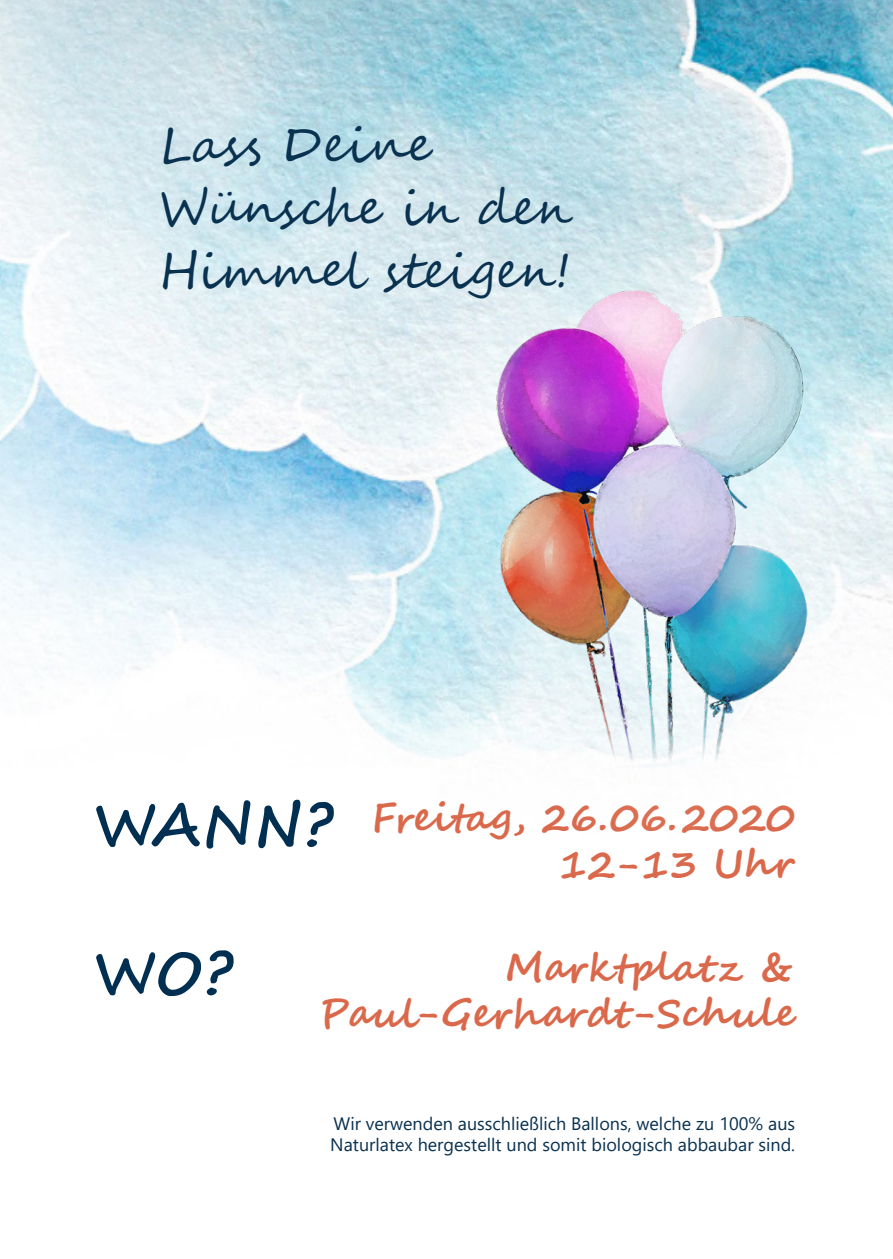
<style>
.page{position:relative;width:893px;height:1259px;background:#fff}
.page>*{position:absolute;margin:0;border:0;box-sizing:border-box;transform-origin:0 0}
.t1{font:700 58.8px "Segoe Script";color:#002f52}
.t2{font:48px/63px "Segoe Script";color:#093150}
.t3{font:700 39px/46.8px "Segoe Script";color:#da694c;text-align:right}
.t4{font:18px/21.6px "Segoe UI";color:#093150}
</style>
<div class="page">
<img style="left:0;top:0;width:893px;height:726px">
<svg style="left:370px;top:165px;width:523px;height:594px;background:#d1e8ee"></svg>
<img style="left:446px;top:231px;width:413px;height:535px">
<h2 class="t2" style="left:159px;top:114px;width:415px">Lass Deine<br>Wünsche in den<br>Himmel steigen!</h2>
<h1 class="t1" style="left:96px;top:777px;width:239px">WANN?</h1>
<h3 class="t3" style="left:372px;top:794px;width:425px">Freitag, 26.06.2020<br>12-13 Uhr</h3>
<h1 class="t1" style="left:96px;top:925px;width:139px">WO?</h1>
<h3 class="t3" style="left:319px;top:944px;width:478px">Marktplatz &amp;<br>Paul-Gerhardt-Schule</h3>
<p class="t4" style="left:330px;top:1110px;width:466px">Wir verwenden ausschließlich Ballons, welche zu 100% aus<br>Naturlatex hergestellt und somit biologisch abbaubar sind.</p>
</div>
